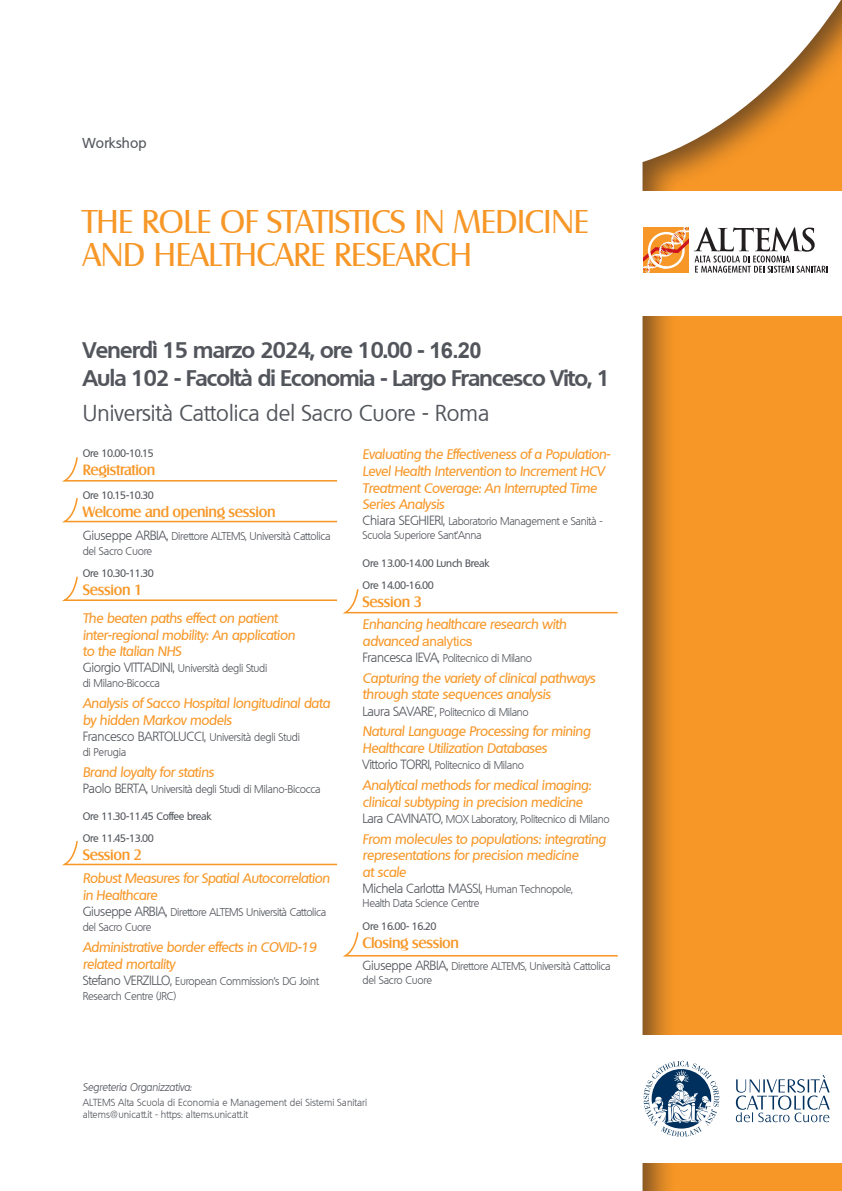
<style>
.page{position:relative;width:842px;height:1191px;background:#fff}
.page>*{position:absolute;margin:0;border:0;box-sizing:border-box;transform-origin:0 0}
.SopraTitolo{font:32px/33px "Salzburg";letter-spacing:-.01em;color:#f79727}
.SopraTitolo-2{font:700 22px/28px "Quebec";letter-spacing:-.035em;color:#52555b}
.SopraTitolo-3{font:22px "Quebec";color:#52555b}
.Titolo_3{font:500 14.5px "Salzburg";letter-spacing:-.025em;color:#f79727}
.professore{font:500 14.5px "Salzburg";letter-spacing:-.025em;color:#f79727}
.SopraTitolo-4{font:500 14px "Quebec";letter-spacing:.01em;color:#52555b}
.professore-2{font:italic 500 13.5px/16.8px "Quebec";letter-spacing:-.02em;color:#f79727}
.titolo_2{font:italic 500 13.5px/16.5px "Quebec";letter-spacing:-.02em;color:#f79727}
.professore-3{font:300 13px "Quebec";letter-spacing:-.025em;color:#52555b}
.professore-4{font:300 11px/15px "Quebec";letter-spacing:-.025em;color:#52555b}
.InfoTit{font:italic 300 11px "Quebec";letter-spacing:-.02em;color:#52555b}
.Ore{font:500 10.5px "Quebec";letter-spacing:-.025em;color:#52555b}
.professore-5{font:500 10.5px/22px "Quebec";letter-spacing:-.025em;color:#52555b}
.Info{font:300 10px/12px "Quebec";color:#52555b}
.s1{font-family:"Arial"}
.s2{font-size:13px}
.s3{font-size:11px}
.s4{font-family:"Arial";font-weight:400;font-style:normal}
.s5{font-family:"Minion Pro";font-weight:400;font-size:13px}
</style>
<div class="page">
<svg style="left:642px;top:0;width:200px;height:1191px;background:#ee9d3e"></svg>
<div style="left:633px;top:191px;width:209px;height:124px;background:#fff"></div>
<svg style="left:643px;top:227px;width:185px;height:46px"></svg>
<svg style="left:62px;top:457px;width:276px;height:25px"></svg>
<svg style="left:62px;top:841px;width:276px;height:25px"></svg>
<div style="left:634px;top:1035px;width:208px;height:127px;background:#fff"></div>
<svg style="left:736px;top:1075px;width:94px;height:47px"></svg>
<svg style="left:643px;top:1060px;width:76px;height:76px"></svg>
<svg style="left:62px;top:498px;width:276px;height:25px"></svg>
<svg style="left:62px;top:576px;width:556px;height:38px"></svg>
<svg style="left:342px;top:932px;width:276px;height:25px"></svg>
<p class="SopraTitolo-4" style="left:83px;top:134px;width:66px">Workshop</p>
<p class="SopraTitolo" style="left:83px;top:205px;width:507px">THE ROLE OF STATISTICS IN MEDICINE<br>AND HEALTHCARE RESEARCH</p>
<p class="SopraTitolo-2" style="left:83px;top:336px;width:529px">Venerdì 15 marzo 2024, ore 10.00 - <span class="s1">16.20<br></span>Aula 102 - Facoltà di Economia - Largo Francesco Vito, 1</p>
<p class="SopraTitolo-3" style="left:83px;top:399px;width:408px">Università Cattolica del Sacro Cuore - Roma</p>
<p class="Ore" style="left:83px;top:446px;width:73px">Ore 10.00-10.15</p>
<p class="Titolo_3" style="left:83px;top:461px;width:74px">Registration</p>
<p class="Ore" style="left:83px;top:488px;width:73px">Ore 10.15-10.30</p>
<p class="Titolo_3" style="left:83px;top:503px;width:194px">Welcome and opening session</p>
<p class="professore-4" style="left:83px;top:529px;width:250px"><span class="s2">Giuseppe ARBIA,</span> Direttore ALTEMS, Università Cattolica del Sacro Cuore</p>
<p class="Ore" style="left:83px;top:566px;width:73px">Ore 10.30-11.30</p>
<p class="Titolo_3" style="left:83px;top:581px;width:61px">Session 1</p>
<p class="titolo_2" style="left:83px;top:610px;width:214px">The beaten paths effect on patient inter-regional mobility: An application to the Italian NHS</p>
<p class="professore-4" style="left:83px;top:661px;width:186px"><span class="s2">Giorgio VITTADINI,</span> Università degli Studi di Milano-Bicocca</p>
<p class="titolo_2" style="left:83px;top:695px;width:249px">Analysis of Sacco Hospital longitudinal data by hidden Markov models</p>
<p class="professore-3" style="left:83px;top:728px;width:219px">Francesco BARTOLUCCI, <span class="s3">Università degli Studi</span></p>
<p class="professore-4" style="left:83px;top:744px;width:45px">di Perugia</p>
<p class="titolo_2" style="left:83px;top:763px;width:133px">Brand loyalty for statins</p>
<p class="professore-4" style="left:83px;top:782px;width:240px"><span class="s2">Paolo BERTA,</span> Università degli Studi di Milano-Bicocca</p>
<p class="Ore" style="left:83px;top:809px;width:131px">Ore 11.30-11.45 Coffee break</p>
<p class="Ore" style="left:83px;top:831px;width:73px">Ore 11.45-13.00</p>
<p class="Titolo_3" style="left:83px;top:846px;width:60px">Session 2</p>
<p class="titolo_2" style="left:83px;top:870px;width:249px">Robust Measures for Spatial Autocorrelation in Healthcare</p>
<p class="professore-4" style="left:83px;top:905px;width:245px"><span class="s2">Giuseppe ARBIA,</span> Direttore ALTEMS Università Cattolica del Sacro Cuore</p>
<p class="titolo_2" style="left:83px;top:939px;width:235px">Administrative border effects in COVID-19 related mortality</p>
<p class="professore-4" style="left:83px;top:973px;width:238px"><span class="s2">Stefano VERZILLO,</span> European Commission’s DG Joint<br>Research Centre (JRC)</p>
<p class="professore-2" style="left:363px;top:446px;width:249px">Evaluating the Effectiveness of a Population-Level Health Intervention to Increment HCV Treatment Coverage: An Interrupted Time Series Analysis</p>
<p class="professore-4" style="left:363px;top:514px;width:242px;line-height:14px"><span class="s2">Chiara SEGHIERI,</span> Laboratorio Management e Sanità -<br>Scuola Superiore Sant’Anna</p>
<p class="professore-5" style="left:363px;top:551px;width:129px">Ore 13.00-14.00 Lunch Break<br>Ore 14.00-16.00</p>
<p class="professore" style="left:363px;top:592px;width:60px">Session 3</p>
<p class="professore-2" style="left:363px;top:615px;width:206px">Enhancing healthcare research with advanced <span class="s4">analytics</span></p>
<p class="professore-4" style="left:363px;top:650px;width:171px"><span class="s2">Francesca IEVA,</span> Politecnico di Milano</p>
<p class="professore-2" style="left:363px;top:669px;width:234px">Capturing the variety of clinical pathways through state sequences analysis</p>
<p class="professore-4" style="left:363px;top:704px;width:168px"><span class="s2">Laura SAVARE</span><span class="s5">'</span><span class="s2">,</span> Politecnico di Milano</p>
<p class="professore-2" style="left:363px;top:723px;width:229px">Natural Language Processing for mining<br>Healthcare Utilization Databases</p>
<p class="professore-4" style="left:363px;top:758px;width:163px"><span class="s2">Vittorio TORRI,</span> Politecnico di Milano</p>
<p class="professore-2" style="left:363px;top:776px;width:230px">Analytical methods for medical imaging: clinical subtyping in precision medicine</p>
<p class="professore-4" style="left:363px;top:811px;width:248px"><span class="s2">Lara CAVINATO,</span> MOX Laboratory, Politecnico di Milano</p>
<p class="professore-2" style="left:363px;top:830px;width:245px">From molecules to populations: integrating representations for precision medicine<br>at scale</p>
<p class="professore-3" style="left:363px;top:880px;width:212px">Michela Carlotta MASSI, <span class="s3">Human Technopole,</span></p>
<p class="professore-4" style="left:363px;top:895px;width:118px">Health Data Science Centre</p>
<p class="professore-5" style="left:363px;top:915px;width:76px">Ore 16.00- 16.20</p>
<p class="professore" style="left:363px;top:934px;width:98px">Closing session</p>
<p class="professore-4" style="left:363px;top:959px;width:250px;line-height:14.1px"><span class="s2">Giuseppe ARBIA,</span> Direttore ALTEMS, Università Cattolica del Sacro Cuore</p>
<p class="InfoTit" style="left:83px;top:1080px;width:110px">Segreteria Organizzativa:</p>
<p class="Info" style="left:83px;top:1096px;width:286px">ALTEMS Alta Scuola di Economia e Management dei Sistemi Sanitari altems@unicatt.it - https: altems.unicatt.it</p>
</div>
